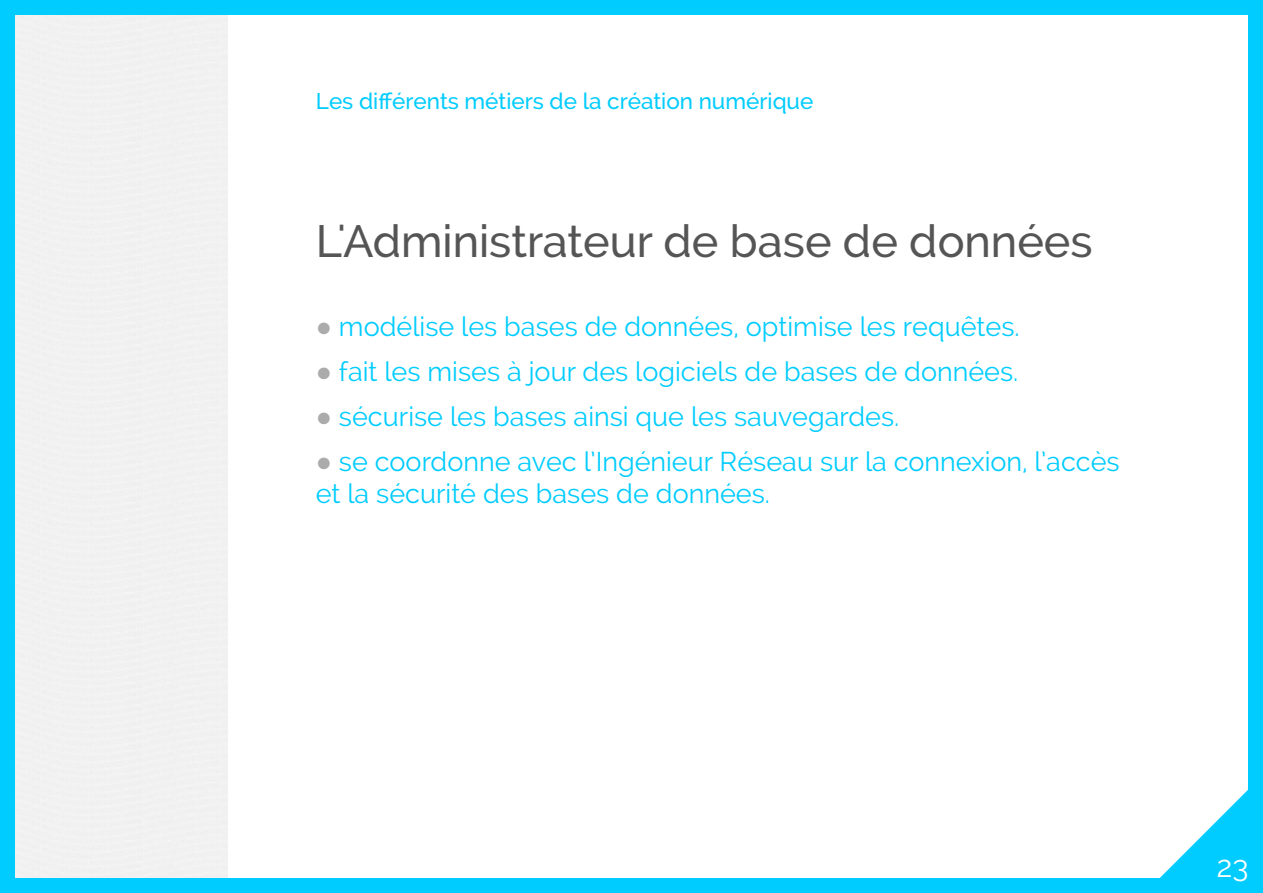
<style>
.page{position:relative;width:1263px;height:893px;background:#fff}
.page>*{position:absolute;margin:0;border:0;box-sizing:border-box;transform-origin:0 0}
.t1{font:500 45px "Raleway";color:#555556}
.t2{font:30px "Raleway";color:#fff}
.t3{font:27px/32.4px "Raleway";color:#0cf}
.t4{font:500 22.5px "Raleway";color:#0cf}
.s1{font-family:"Arial";color:#acabac}
</style>
<div class="page">
<div style="left:0;top:0;width:1263px;height:893px;border:15px solid #0cf"></div>
<svg style="left:1145px;top:775px;width:118px;height:118px"></svg>
<p class="t4" style="left:316px;top:88px;width:499px">Les différents métiers de la création numérique</p>
<h1 class="t1" style="left:316px;top:215px;width:778px">L'Administrateur de base de données</h1>
<p class="t3" style="left:316px;top:310px;width:705px"><span class="s1">●</span> modélise les bases de données, optimise les requêtes.</p>
<p class="t3" style="left:316px;top:355px;width:704px"><span class="s1">●</span> fait les mises à jour des logiciels de bases de données.</p>
<p class="t3" style="left:316px;top:400px;width:585px"><span class="s1">●</span> sécurise les bases ainsi que les sauvegardes.</p>
<p class="t3" style="left:316px;top:445px;width:805px"><span class="s1">●</span> se coordonne avec l’Ingénieur Réseau sur la connexion, l’accès et la sécurité des bases de données.</p>
<p class="t2" style="left:1216px;top:849px;width:34px">23</p>
</div>
